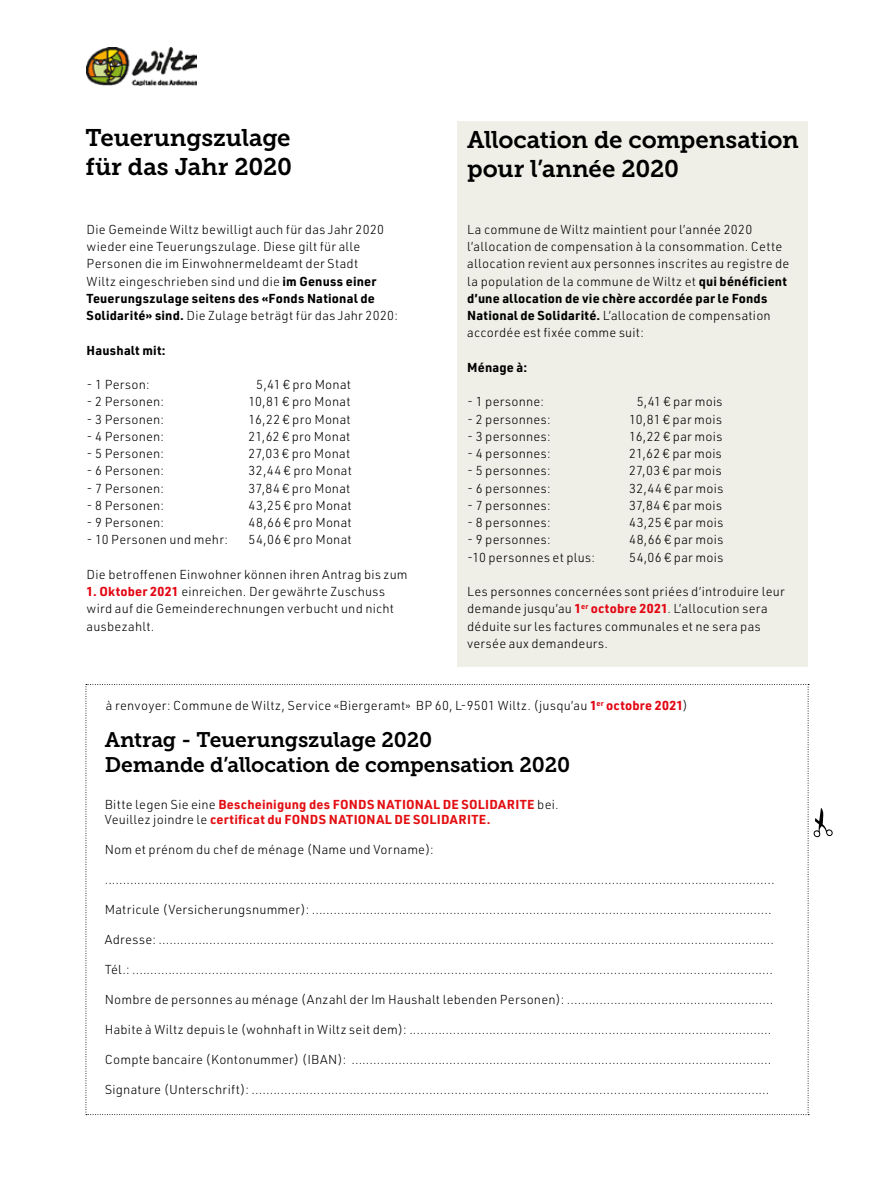
<style>
.page{position:relative;width:893px;height:1191px;background:#fff}
.page>*{position:absolute;margin:0;border:0;box-sizing:border-box;transform-origin:0 0}
.t1{font:24px/28.8px "Museo Slab 700";letter-spacing:-.005em;color:#000}
.t2{font:21px/25.2px "Museo Slab 700";letter-spacing:-.01em;color:#000}
.t3{font:300 12.75px/17.2px "URWDIN";letter-spacing:.015em;color:#000}
.t4{font:300 12.75px "URWDIN";letter-spacing:.035em;color:#000}
.t5{font:700 12.75px/15px "URWDIN";letter-spacing:.025em;color:#e30f13}
.t6{font:700 12.75px "URWDIN";letter-spacing:.015em;color:#000}
.s1{font-weight:700}
.s2{font-weight:700;color:#e30613}
.s3{font-weight:300;color:#000}
</style>
<div class="page">
<div style="left:457px;top:121px;width:350px;height:545px;background:#efefe7"></div>
<svg style="left:86px;top:684px;width:747px;height:431px"></svg>
<img style="left:87px;top:48px;width:109px;height:37px">
<h1 class="t1" style="left:86px;top:123px;width:208px">Teuerungszulage für das Jahr 2020</h1>
<p class="t3" style="left:87px;top:220px;width:313px">Die Gemeinde Wiltz bewilligt auch für das Jahr 2020 wieder eine Teuerungszulage. Diese gilt für alle Personen die im Einwohnermeldeamt der Stadt<br>Wiltz eingeschrieben sind und die <span class="s1">im Genuss einer Teuerungszulage seitens des «Fonds National de Solidarité» sind.</span> Die Zulage beträgt für das Jahr 2020:</p>
<p class="t6" style="left:87px;top:341px;width:80px">Haushalt mit:</p>
<p class="t3" style="left:87px;top:375px;width:65px">- 1 Person:</p>
<p class="t3" style="left:256px;top:375px;width:96px">5,41 € pro Monat</p>
<p class="t3" style="left:87px;top:393px;width:79px">- 2 Personen:</p>
<p class="t3" style="left:249px;top:393px;width:103px">10,81 € pro Monat</p>
<p class="t3" style="left:87px;top:410px;width:79px">- 3 Personen:</p>
<p class="t3" style="left:249px;top:410px;width:104px">16,22 € pro Monat</p>
<p class="t3" style="left:87px;top:427px;width:79px">- 4 Personen:</p>
<p class="t3" style="left:249px;top:427px;width:103px">21,62 € pro Monat</p>
<p class="t3" style="left:87px;top:444px;width:79px">- 5 Personen:</p>
<p class="t3" style="left:249px;top:444px;width:103px">27,03 € pro Monat</p>
<p class="t3" style="left:87px;top:462px;width:79px">- 6 Personen:</p>
<p class="t3" style="left:249px;top:462px;width:105px">32,44 € pro Monat</p>
<p class="t3" style="left:87px;top:479px;width:79px">- 7 Personen:</p>
<p class="t3" style="left:249px;top:479px;width:103px">37,84 € pro Monat</p>
<p class="t3" style="left:87px;top:496px;width:79px">- 8 Personen:</p>
<p class="t3" style="left:249px;top:496px;width:105px">43,25 € pro Monat</p>
<p class="t3" style="left:87px;top:513px;width:79px">- 9 Personen:</p>
<p class="t3" style="left:249px;top:513px;width:105px">48,66 € pro Monat</p>
<p class="t3" style="left:87px;top:531px;width:143px">- 10 Personen und mehr:</p>
<p class="t3" style="left:249px;top:531px;width:105px">54,06 € pro Monat</p>
<p class="t3" style="left:87px;top:565px;width:323px">Die betroffenen Einwohner können ihren Antrag bis zum</p>
<p class="t3" style="left:87px;top:582px;width:309px"><span class="s2">1. Oktober 2021</span> einreichen. Der gewährte Zuschuss wird auf die Gemeinderechnungen verbucht und nicht ausbezahlt.</p>
<h1 class="t1" style="left:467px;top:126px;width:333px">Allocation de compensation pour l’année 2020</h1>
<p class="t3" style="left:467px;top:220px;width:324px">La commune de Wiltz maintient pour l’année 2020 l’allocation de compensation à la consommation. Cette allocation revient aux personnes inscrites au registre de la population de la commune de Wiltz et <span class="s1">qui bénéficient d’une allocation de vie chère accordée par le Fonds National de Solidarité.</span> L’allocation de compensation accordée est fixée comme suit:</p>
<p class="t6" style="left:467px;top:358px;width:62px">Ménage à:</p>
<p class="t3" style="left:467px;top:393px;width:78px">- 1 personne:</p>
<p class="t3" style="left:637px;top:393px;width:87px">5,41 € par mois</p>
<p class="t3" style="left:467px;top:410px;width:85px">- 2 personnes:</p>
<p class="t3" style="left:629px;top:410px;width:94px">10,81 € par mois</p>
<p class="t3" style="left:467px;top:427px;width:85px">- 3 personnes:</p>
<p class="t3" style="left:629px;top:427px;width:95px">16,22 € par mois</p>
<p class="t3" style="left:467px;top:444px;width:85px">- 4 personnes:</p>
<p class="t3" style="left:629px;top:444px;width:94px">21,62 € par mois</p>
<p class="t3" style="left:467px;top:462px;width:85px">- 5 personnes:</p>
<p class="t3" style="left:629px;top:462px;width:94px">27,03 € par mois</p>
<p class="t3" style="left:467px;top:479px;width:85px">- 6 personnes:</p>
<p class="t3" style="left:629px;top:479px;width:96px">32,44 € par mois</p>
<p class="t3" style="left:467px;top:496px;width:85px">- 7 personnes:</p>
<p class="t3" style="left:629px;top:496px;width:94px">37,84 € par mois</p>
<p class="t3" style="left:467px;top:513px;width:85px">- 8 personnes:</p>
<p class="t3" style="left:629px;top:513px;width:96px">43,25 € par mois</p>
<p class="t3" style="left:467px;top:531px;width:85px">- 9 personnes:</p>
<p class="t3" style="left:629px;top:531px;width:96px">48,66 € par mois</p>
<p class="t3" style="left:467px;top:548px;width:129px">-10 personnes et plus:</p>
<p class="t3" style="left:629px;top:548px;width:96px">54,06 € par mois</p>
<p class="t3" style="left:467px;top:582px;width:319px">Les personnes concernées sont priées d’introduire leur demande jusqu’au <span class="s2">1</span><sup>er</sup> <span class="s2">octobre 2021</span>. L’allocution sera déduite sur les factures communales et ne sera pas versée aux demandeurs.</p>
<p class="t3" style="left:106px;top:696px;width:584px">à renvoyer: Commune de Wiltz, Service «Biergeramt» BP 60, L-9501 Wiltz. (jusqu’au <span class="s2">1</span><sup>er</sup> <span class="s2">octobre 2021</span>)</p>
<h2 class="t2" style="left:105px;top:727px;width:467px">Antrag - Teuerungszulage 2020<br>Demande d’allocation de compensation 2020</h2>
<p class="t5" style="left:105px;top:796px;width:455px"><span class="s3">Bitte legen Sie eine</span> Bescheinigung des FONDS NATIONAL DE SOLIDARITE <span class="s3">bei.<br>Veuillez joindre le</span> certificat du FONDS NATIONAL DE SOLIDARITE.</p>
<p class="t3" style="left:105px;top:840px;width:331px">Nom et prénom du chef de ménage (Name und Vorname):</p>
<p class="t3" style="left:105px;top:870px;width:671px">.........................................................................................................................................................................................</p>
<p class="t3" style="left:105px;top:900px;width:668px">Matricule (Versicherungsnummer): ...............................................................................................................................</p>
<p class="t4" style="left:105px;top:931px;width:671px">Adresse: ..........................................................................................................................................................................</p>
<p class="t3" style="left:105px;top:960px;width:670px">Tél.: .................................................................................................................................................................................</p>
<p class="t3" style="left:105px;top:990px;width:670px">Nombre de personnes au ménage (Anzahl der Im Haushalt lebenden Personen): .........................................................</p>
<p class="t3" style="left:105px;top:1020px;width:668px">Habite à Wiltz depuis le (wohnhaft in Wiltz seit dem): ....................................................................................................</p>
<p class="t3" style="left:105px;top:1050px;width:668px">Compte bancaire (Kontonummer) (IBAN): ....................................................................................................................</p>
<p class="t3" style="left:105px;top:1080px;width:666px">Signature (Unterschrift): ...............................................................................................................................................</p>
</div>
